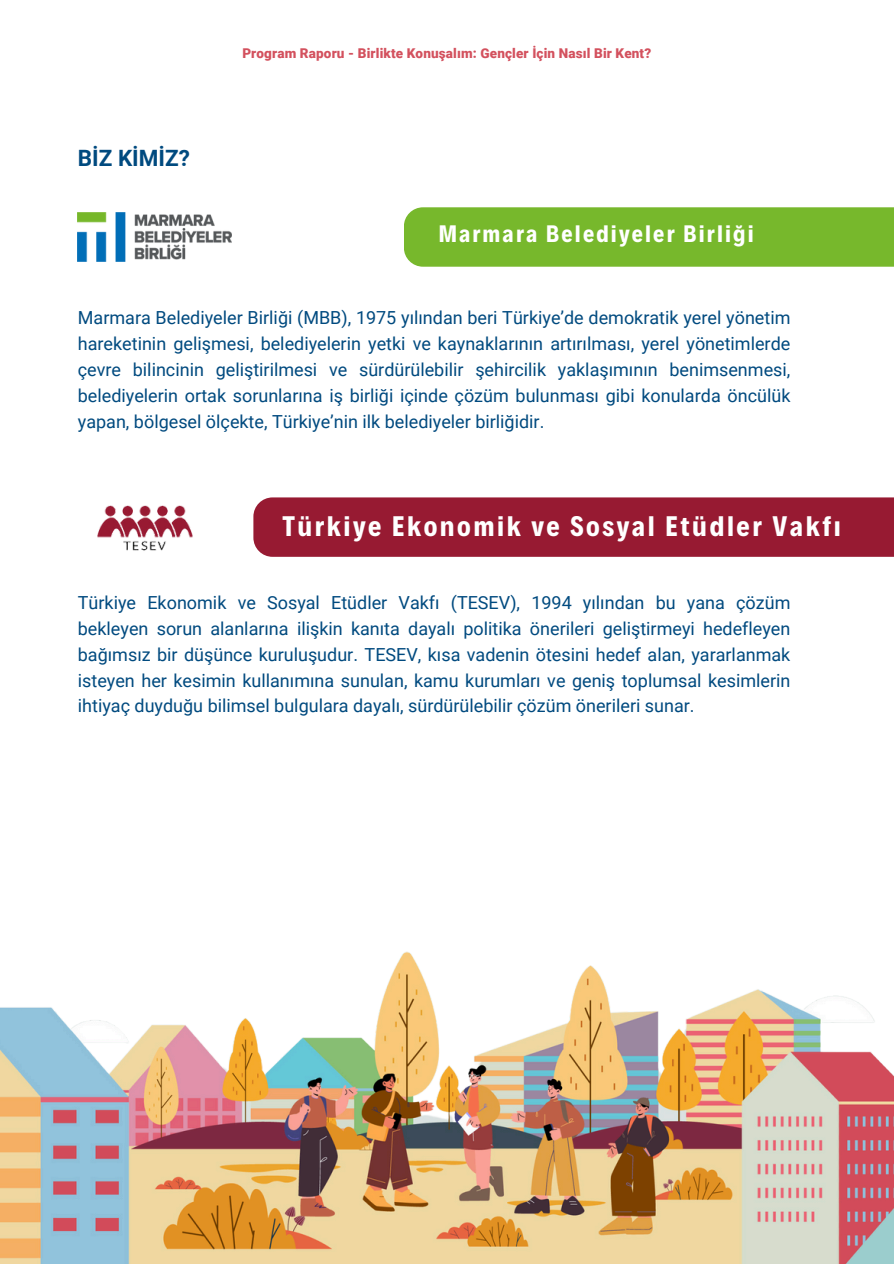
<style>
.page{position:relative;width:894px;height:1264px;background:#fff}
.page>*{position:absolute;margin:0;border:0;box-sizing:border-box;transform-origin:0 0}
.t1{font:700 28.65px "Decalotype";letter-spacing:.09em;color:#fff}
.t2{font:700 24.15px "Decalotype";letter-spacing:.09em;color:#fff}
.t3{font:700 22.5px "Roboto";color:#004a7f}
.t4{font:18px/25.8px "Roboto";color:#004a7f;text-align:justify}
.t5{font:900 13.5px "Roboto";letter-spacing:.01em;color:#d3515e}
</style>
<div class="page">
<img style="left:0;top:212px;width:893px;height:1051px">
<img style="left:78px;top:213px;width:153px;height:48px">
<div style="left:404px;top:207px;width:489px;height:60px;background:#77b82c"></div>
<img style="left:89px;top:471px;width:112px;height:112px">
<div style="left:253px;top:497px;width:640px;height:60px;background:#971a32"></div>
<p class="t3" style="left:78px;top:146px;width:113px">BİZ KİMİZ?</p>
<p class="t5" style="left:242px;top:46px;width:410px">Program Raporu - Birlikte Konuşalım: Gençler İçin Nasıl Bir Kent?</p>
<h4 class="t2" style="left:438px;top:217px;width:316px">Marmara Belediyeler Birliği</h4>
<h2 class="t4" style="left:78px;top:305px;width:714px">Marmara Belediyeler Birliği (MBB), 1975 yılından beri Türkiye’de demokratik yerel yönetim hareketinin gelişmesi, belediyelerin yetki ve kaynaklarının artırılması, yerel yönetimlerde çevre bilincinin geliştirilmesi ve sürdürülebilir şehircilik yaklaşımının benimsenmesi, belediyelerin ortak sorunlarına iş birliği içinde çözüm bulunması gibi konularda öncülük yapan, bölgesel ölçekte, Türkiye’nin ilk belediyeler birliğidir.</h2>
<p class="t1" style="left:282px;top:507px;width:559px">Türkiye Ekonomik ve Sosyal Etüdler Vakfı</p>
<h4 class="t4" style="left:78px;top:589px;width:714px">Türkiye Ekonomik ve Sosyal Etüdler Vakfı (TESEV), 1994 yılından bu yana çözüm bekleyen sorun alanlarına ilişkin kanıta dayalı politika önerileri geliştirmeyi hedefleyen bağımsız bir düşünce kuruluşudur. TESEV, kısa vadenin ötesini hedef alan, yararlanmak isteyen her kesimin kullanımına sunulan, kamu kurumları ve geniş toplumsal kesimlerin ihtiyaç duyduğu bilimsel bulgulara dayalı, sürdürülebilir çözüm önerileri sunar.</h4>
</div>
